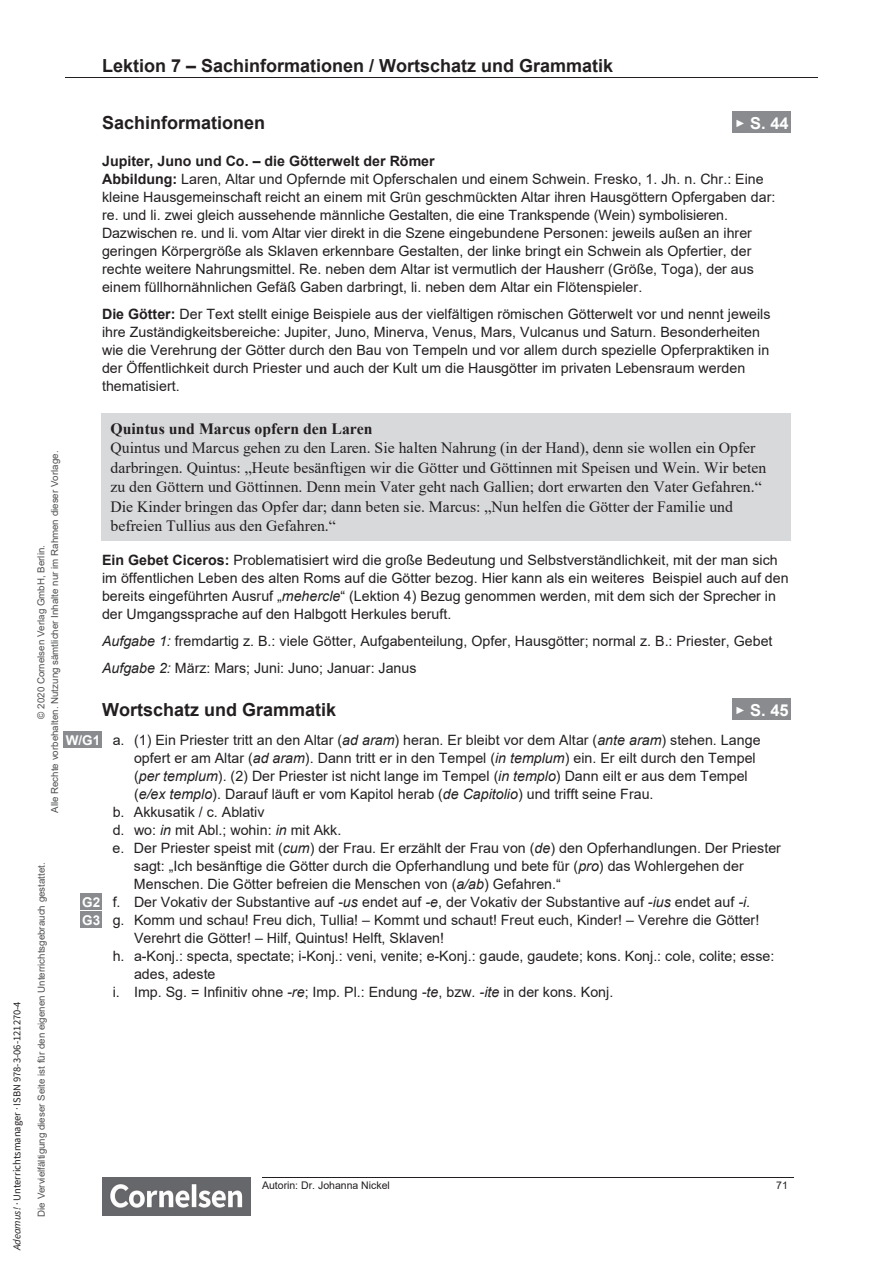
<style>
.page{position:relative;width:893px;height:1263px;background:#fff}
.page>*{position:absolute;margin:0;border:0;box-sizing:border-box;transform-origin:0 0}
.t1{font:700 18px "Arial";color:#231f20}
.t2{font:700 16.5px "Arial";color:#fff}
.t3{font:15.75px/19.5px "Times New Roman";color:#231f20}
.t4{font:700 15.75px "Times New Roman";color:#231f20}
.t5{font:14.25px/18px "Arial";color:#231f20}
.t6{font:10.5px "CV Source Sans";color:#231f20}
.t7{font:10.5px "Arial";color:#231f20}
.t8{font:9.75px/13.5px "Arial";color:#4d4e4f;text-align:center}
.s1{font-style:italic}
.s2{font-size:10.5px}
.s3{font-weight:700}
.s4{font-weight:700;font-size:13.5px;color:#fff}
</style>
<div class="page">
<hr style="left:262px;top:1177px;width:531px;height:1px;background:#231f20">
<img style="left:102px;top:1178px;width:149px;height:37px">
<hr style="left:65px;top:77px;width:753px;height:1px;background:#231f20">
<div style="left:733px;top:112px;width:58px;height:21px;background:#898b8e"></div>
<div style="left:102px;top:414px;width:689px;height:24px;background:#d8d9db"></div>
<hr style="left:102px;top:413px;width:689px;height:1px;background:#d8d9db">
<div style="left:102px;top:438px;width:689px;height:19px;background:#d8d9db"></div>
<div style="left:102px;top:457px;width:689px;height:20px;background:#d8d9db"></div>
<div style="left:102px;top:477px;width:689px;height:19px;background:#d8d9db"></div>
<div style="left:102px;top:496px;width:689px;height:20px;background:#d8d9db"></div>
<div style="left:102px;top:516px;width:689px;height:24px;background:#d8d9db"></div>
<hr style="left:102px;top:540px;width:689px;height:1px;background:#d8d9db">
<div style="left:733px;top:698px;width:58px;height:22px;background:#898b8e"></div>
<div style="left:64px;top:731px;width:38px;height:17px;background:#898b8e"></div>
<div style="left:80px;top:893px;width:22px;height:17px;background:#898b8e"></div>
<div style="left:80px;top:911px;width:22px;height:17px;background:#898b8e"></div>
<p class="t1" style="left:102px;top:53px;width:513px">Lektion 7 – Sachinformationen / Wortschatz und Grammatik</p>
<p class="t6" style="left:10px;top:1250px;width:250px;rotate:-90deg"><span class="s1">Adeamus!</span> · Unterrichtsmanager <span class="s1">·</span> ISBN 978-3-06-121270-4</p>
<p class="t1" style="left:102px;top:110px;width:165px">Sachinformationen</p>
<p class="t2" style="left:735px;top:112px;width:55px"><span class="s2">►</span> S. 44</p>
<p class="t5" style="left:102px;top:152px;width:675px"><span class="s3">Jupiter, Juno und Co. – die Götterwelt der Römer<br>Abbildung:</span> Laren, Altar und Opfernde mit Opferschalen und einem Schwein. Fresko, 1. Jh. n. Chr.: Eine kleine Hausgemeinschaft reicht an einem mit Grün geschmückten Altar ihren Hausgöttern Opfergaben dar: re. und li. zwei gleich aussehende männliche Gestalten, die eine Trankspende (Wein) symbolisieren.<br>Dazwischen re. und li. vom Altar vier direkt in die Szene eingebundene Personen: jeweils außen an ihrer geringen Körpergröße als Sklaven erkennbare Gestalten, der linke bringt ein Schwein als Opfertier, der rechte weitere Nahrungsmittel. Re. neben dem Altar ist vermutlich der Hausherr (Größe, Toga), der aus einem füllhornähnlichen Gefäß Gaben darbringt, li. neben dem Altar ein Flötenspieler.</p>
<p class="t5" style="left:102px;top:305px;width:670px"><span class="s3">Die Götter:</span> Der Text stellt einige Beispiele aus der vielfältigen römischen Götterwelt vor und nennt jeweils ihre Zuständigkeitsbereiche: Jupiter, Juno, Minerva, Venus, Mars, Vulcanus und Saturn. Besonderheiten wie die Verehrung der Götter durch den Bau von Tempeln und vor allem durch spezielle Opferpraktiken in der Öffentlichkeit durch Priester und auch der Kult um die Hausgötter im privaten Lebensraum werden thematisiert.</p>
<p class="t4" style="left:111px;top:417px;width:264px">Quintus und Marcus opfern den Laren</p>
<p class="t3" style="left:111px;top:438px;width:657px">Quintus und Marcus gehen zu den Laren. Sie halten Nahrung (in der Hand), denn sie wollen ein Opfer darbringen. Quintus: „Heute besänftigen wir die Götter und Göttinnen mit Speisen und Wein. Wir beten zu den Göttern und Göttinnen. Denn mein Vater geht nach Gallien; dort erwarten den Vater Gefahren.“ Die Kinder bringen das Opfer dar; dann beten sie. Marcus: „Nun helfen die Götter der Familie und befreien Tullius aus den Gefahren.“</p>
<p class="t5" style="left:102px;top:550px;width:688px"><span class="s3">Ein Gebet Ciceros:</span> Problematisiert wird die große Bedeutung und Selbstverständlichkeit, mit der man sich im öffentlichen Leben des alten Roms auf die Götter bezog. Hier kann als ein weiteres Beispiel auch auf den bereits eingeführten Ausruf „<span class="s1">mehercle</span>“ (Lektion 4) Bezug genommen werden, mit dem sich der Sprecher in der Umgangssprache auf den Halbgott Herkules beruft.</p>
<p class="t5" style="left:102px;top:627px;width:672px;line-height:27px"><span class="s1">Aufgabe 1:</span> fremdartig z. B.: viele Götter, Aufgabenteilung, Opfer, Hausgötter; normal z. B.: Priester, Gebet<br><span class="s1">Aufgabe 2:</span> März: Mars; Juni: Juno; Januar: Janus</p>
<p class="t1" style="left:102px;top:697px;width:236px">Wortschatz und Grammatik</p>
<p class="t2" style="left:735px;top:698px;width:55px"><span class="s2">►</span> S. 45</p>
<p class="t5" style="left:66px;top:730px;width:696px"><span class="s4">W/G1</span> a. (1) Ein Priester tritt an den Altar (<span class="s1">ad aram</span>) heran. Er bleibt vor dem Altar (<span class="s1">ante aram</span>) stehen. Lange</p>
<p class="t5" style="left:134px;top:748px;width:623px">opfert er am Altar (<span class="s1">ad aram</span>). Dann tritt er in den Tempel (<span class="s1">in templum</span>) ein. Er eilt durch den Tempel</p>
<p class="t5" style="left:134px;top:766px;width:615px">(<span class="s1">per templum</span>). (2) Der Priester ist nicht lange im Tempel (<span class="s1">in templo</span>) Dann eilt er aus dem Tempel</p>
<p class="t5" style="left:134px;top:784px;width:521px">(<span class="s1">e/ex templo</span>). Darauf läuft er vom Kapitol herab (<span class="s1">de Capitolio</span>) und trifft seine Frau.</p>
<p class="t5" style="left:113px;top:802px;width:153px">b. Akkusatik / c. Ablativ</p>
<p class="t5" style="left:113px;top:820px;width:230px">d. wo: <span class="s1">in</span> mit Abl.; wohin: <span class="s1">in</span> mit Akk.</p>
<p class="t5" style="left:113px;top:838px;width:670px">e. Der Priester speist mit (<span class="s1">cum</span>) der Frau. Er erzählt der Frau von (<span class="s1">de</span>) den Opferhandlungen. Der Priester</p>
<p class="t5" style="left:134px;top:856px;width:611px">sagt: „Ich besänftige die Götter durch die Opferhandlung und bete für (<span class="s1">pro</span>) das Wohlergehen der</p>
<p class="t5" style="left:134px;top:874px;width:428px">Menschen. Die Götter befreien die Menschen von (<span class="s1">a/ab</span>) Gefahren.“</p>
<p class="t5" style="left:82px;top:892px;width:669px"><span class="s4">G2</span> f. Der Vokativ der Substantive auf <span class="s1">-us</span> endet auf <span class="s1">-e</span>, der Vokativ der Substantive auf <span class="s1">-ius</span> endet auf <span class="s1">-i</span>.</p>
<p class="t5" style="left:82px;top:910px;width:679px"><span class="s4">G3</span> g. Komm und schau! Freu dich, Tullia! – Kommt und schaut! Freut euch, Kinder! – Verehre die Götter!</p>
<p class="t5" style="left:134px;top:928px;width:312px">Verehrt die Götter! – Hilf, Quintus! Helft, Sklaven!</p>
<p class="t5" style="left:113px;top:946px;width:663px">h. a-Konj.: specta, spectate; i-Konj.: veni, venite; e-Konj.: gaude, gaudete; kons. Konj.: cole, colite; esse:</p>
<p class="t5" style="left:134px;top:964px;width:83px">ades, adeste</p>
<p class="t5" style="left:113px;top:982px;width:502px">i. Imp. Sg. = Infinitiv ohne <span class="s1">-re</span>; Imp. Pl.: Endung <span class="s1">-te</span>, bzw. <span class="s1">-ite</span> in der kons. Konj.</p>
<p class="t8" style="left:34px;top:813px;width:364px;rotate:-90deg">© 2020 Cornelsen Verlag GmbH, Berlin.<br>Alle Rechte vorbehalten. Nutzung sämtlicher Inhalte nur im Rahmen dieser Vorlage.</p>
<p class="t8" style="left:34px;top:1217px;width:356px;rotate:-90deg">Die Vervielfältigung dieser Seite ist für den eigenen Unterrichtsgebrauch gestattet.</p>
<p class="t7" style="left:262px;top:1178px;width:129px">Autorin: Dr. Johanna Nickel</p>
<p class="t7" style="left:776px;top:1178px;width:13px">71</p>
</div>
